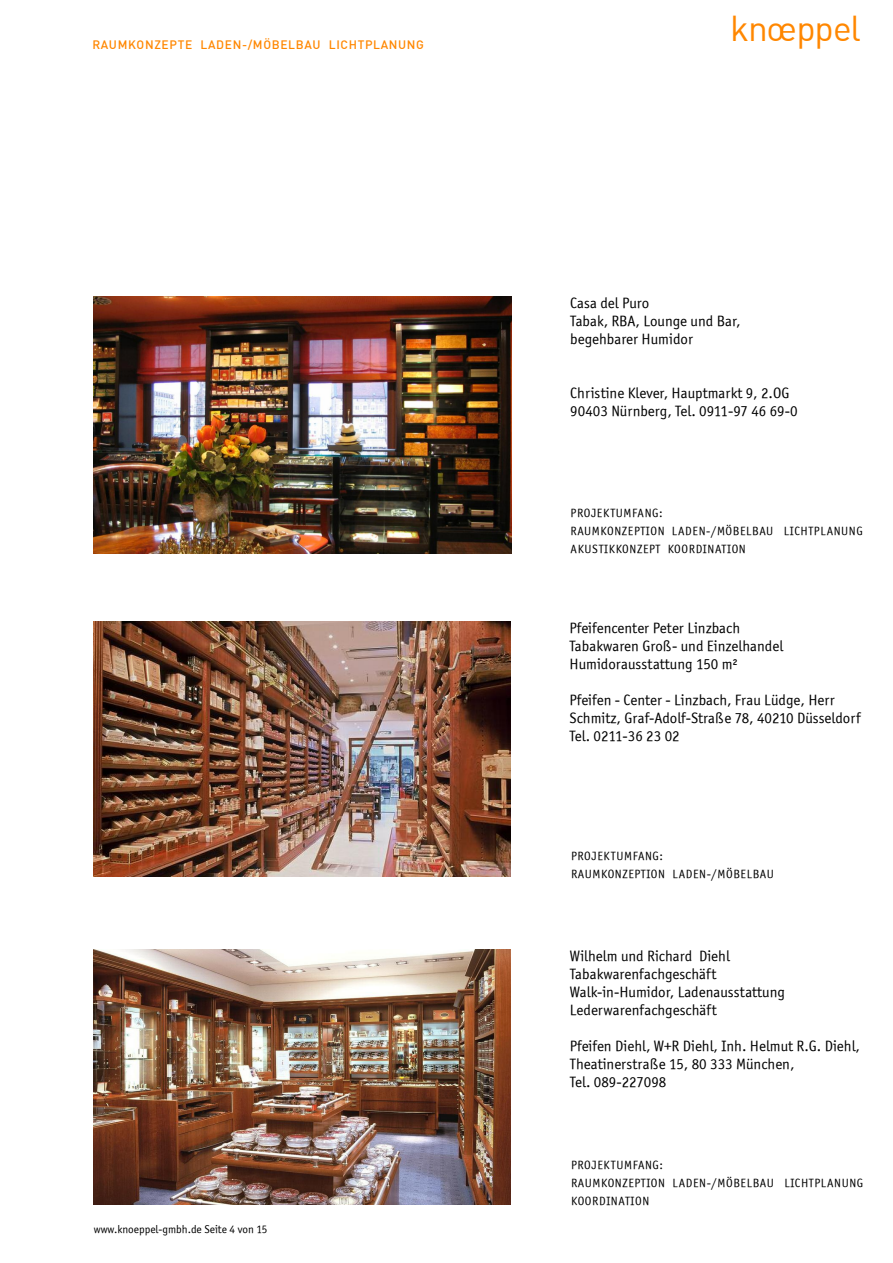
<style>
.page{position:relative;width:893px;height:1263px;background:#fff}
.page>*{position:absolute;margin:0;border:0;box-sizing:border-box;transform-origin:0 0}
.t1{font:35.25px "DIN Alternate";letter-spacing:-.03em;color:#ff8700}
.t2{font:15px/18px "Officina Sans ITCTT Book";color:#000}
.t3{font:12px/18px "Officina Sans ITCTT Book";letter-spacing:.05em;color:#000}
.t4{font:500 12px "DIN";letter-spacing:.055em;color:#ff8700}
.t5{font:11.25px "Officina Sans ITCTT Book";color:#000}
</style>
<div class="page">
<img style="left:94px;top:622px;width:417px;height:255px">
<img style="left:94px;top:297px;width:418px;height:256px">
<img style="left:94px;top:949px;width:417px;height:256px">
<p class="t4" style="left:92px;top:41px;width:333px">RAUMKONZEPTE LADEN-/MÖBELBAU LICHTPLANUNG</p>
<p class="t5" style="left:94px;top:1223px;width:175px">www.knoeppel-gmbh.de Seite 4 von 15</p>
<h1 class="t1" style="left:730px;top:15px;width:132px">knoeppel</h1>
<p class="t2" style="left:570px;top:294px;width:172px">Casa del Puro<br>Tabak, RBA, Lounge und Bar, begehbarer Humidor</p>
<p class="t2" style="left:570px;top:384px;width:229px">Christine Klever, Hauptmarkt 9, 2.OG<br>90403 Nürnberg, Tel. 0911-97 46 69-0</p>
<p class="t3" style="left:571px;top:504px;width:294px">PROJEKTUMFANG:<br>RAUMKONZEPTION LADEN-/MÖBELBAU LICHTPLANUNG<br>AKUSTIKKONZEPT KOORDINATION</p>
<p class="t2" style="left:570px;top:619px;width:215px">Pfeifencenter Peter Linzbach<br>Tabakwaren Groß- und Einzelhandel<br>Humidorausstattung 150 m²</p>
<p class="t2" style="left:570px;top:691px;width:292px">Pfeifen - Center - Linzbach, Frau Lüdge, Herr<br>Schmitz, Graf-Adolf-Straße 78, 40210 Düsseldorf<br>Tel. 0211-36 23 02</p>
<p class="t3" style="left:571px;top:847px;width:204px">PROJEKTUMFANG:<br>RAUMKONZEPTION LADEN-/MÖBELBAU</p>
<p class="t2" style="left:570px;top:947px;width:217px">Wilhelm und Richard Diehl<br>Tabakwarenfachgeschäft<br>Walk-in-Humidor, Ladenausstattung<br>Lederwarenfachgeschäft</p>
<p class="t2" style="left:570px;top:1037px;width:292px">Pfeifen Diehl, W+R Diehl, Inh. Helmut R.G. Diehl,<br>Theatinerstraße 15, 80 333 München,<br>Tel. 089-227098</p>
<p class="t3" style="left:571px;top:1156px;width:294px">PROJEKTUMFANG:<br>RAUMKONZEPTION LADEN-/MÖBELBAU LICHTPLANUNG<br>KOORDINATION</p>
</div>
